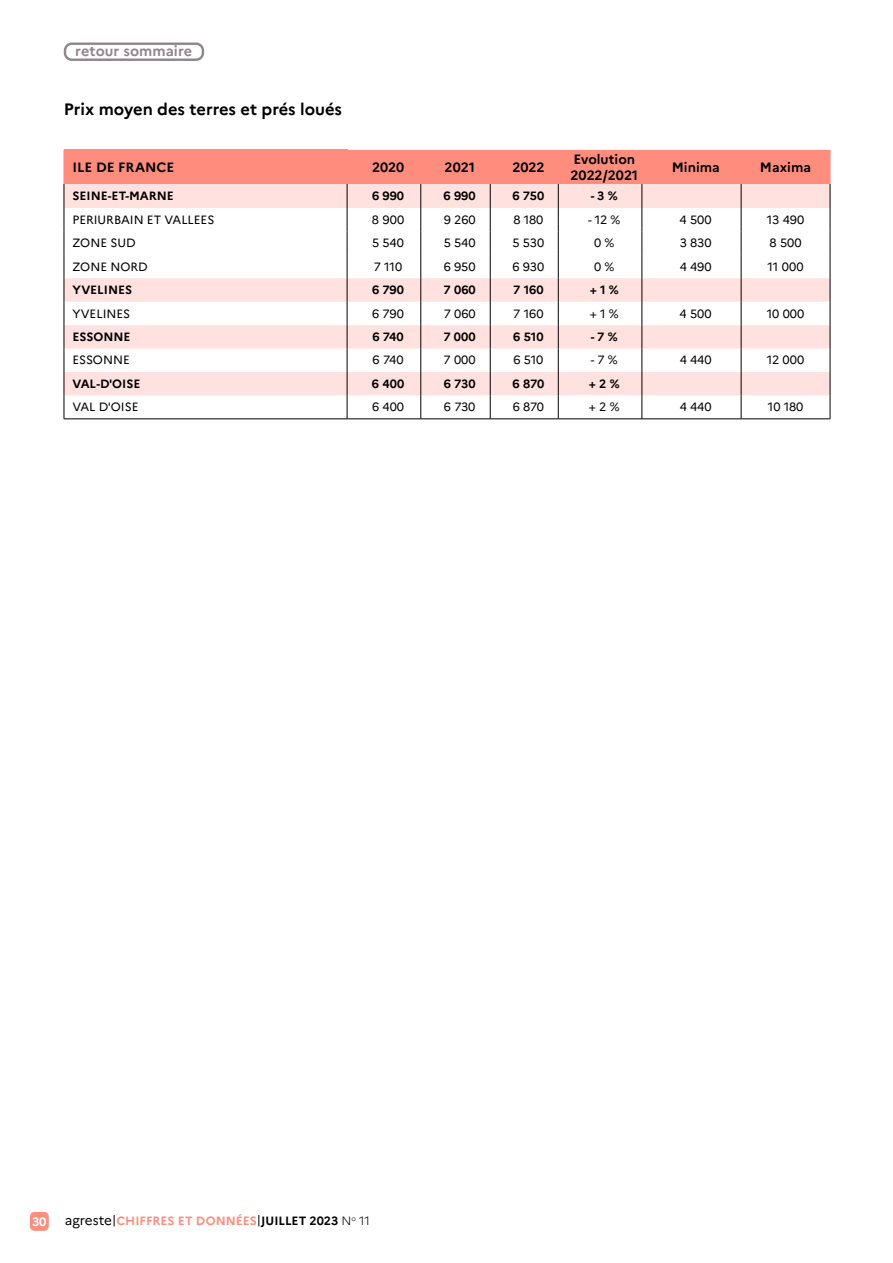
<style>
.page{position:relative;width:893px;height:1263px;background:#fff}
.page>*{position:absolute;margin:0;border:0;box-sizing:border-box;transform-origin:0 0}
.t1{font:700 16.5px "Marianne";color:#000}
.t2{font:700 14.4px "Marianne";letter-spacing:.005em;color:#91848b}
.t3{font:700 13.5px/16.2px "Marianne";color:#000}
.t4{font:700 12.15px "Marianne";color:#fff}
.t5{font:12px "Marianne";color:#000}
.t6{font:700 12px "Marianne";color:#000}
.t7{font:700 12px "Marianne";color:#ff8d7e}
.s1{font-weight:400;font-size:13.5px;color:#000}
.s2{font-weight:400;color:#000}
.s3{color:#000}
.s4{font-weight:300;color:#000}
</style>
<div class="page">
<div style="left:64px;top:43px;width:140px;height:18px;border:2px solid #91848b;border-radius:7px"></div>
<div style="left:30px;top:1212px;width:19px;height:19px;background:#ff8d7e;border-radius:5px"></div>
<div style="left:64px;top:150px;width:283px;height:34px;background:#ff8d7e"></div>
<svg style="left:65px;top:184px;width:282px;height:211px"></svg>
<hr style="left:64px;top:419px;width:283px;height:1px;background:#000">
<hr style="left:347px;top:419px;width:74px;height:1px;background:#000">
<hr style="left:421px;top:419px;width:69px;height:1px;background:#000">
<hr style="left:490px;top:419px;width:68px;height:1px;background:#000">
<hr style="left:558px;top:419px;width:84px;height:1px;background:#000">
<hr style="left:642px;top:419px;width:99px;height:1px;background:#000">
<hr style="left:741px;top:419px;width:89px;height:1px;background:#000">
<svg style="left:64px;top:184px;width:1px;height:235px"></svg>
<svg style="left:347px;top:150px;width:484px;height:269px"></svg>
<p class="t2" style="left:75px;top:42px;width:119px">retour sommaire</p>
<p class="t1" style="left:64px;top:99px;width:280px">Prix moyen des terres et prés loués</p>
<p class="t3" style="left:72px;top:159px;width:103px">ILE DE FRANCE</p>
<p class="t3" style="left:372px;top:159px;width:34px">2020</p>
<p class="t3" style="left:445px;top:159px;width:32px">2021</p>
<p class="t3" style="left:512px;top:159px;width:34px">2022</p>
<p class="t3" style="left:570px;top:151px;width:69px">Evolution<br>2022/2021</p>
<p class="t3" style="left:672px;top:159px;width:50px">Minima</p>
<p class="t3" style="left:760px;top:159px;width:53px">Maxima</p>
<p class="t6" style="left:72px;top:189px;width:103px">SEINE-ET-MARNE</p>
<p class="t6" style="left:372px;top:189px;width:34px">6 990</p>
<p class="t6" style="left:444px;top:189px;width:34px">6 990</p>
<p class="t6" style="left:512px;top:189px;width:33px">6 750</p>
<p class="t6" style="left:591px;top:189px;width:28px">- 3 %</p>
<p class="t5" style="left:72px;top:212px;width:143px">PERIURBAIN ET VALLEES</p>
<p class="t5" style="left:372px;top:212px;width:34px">8 900</p>
<p class="t5" style="left:444px;top:212px;width:33px">9 260</p>
<p class="t5" style="left:513px;top:212px;width:32px">8 180</p>
<p class="t5" style="left:588px;top:212px;width:34px">- 12 %</p>
<p class="t5" style="left:680px;top:212px;width:34px">4 500</p>
<p class="t5" style="left:767px;top:212px;width:39px">13 490</p>
<p class="t5" style="left:72px;top:236px;width:65px">ZONE SUD</p>
<p class="t5" style="left:372px;top:236px;width:33px">5 540</p>
<p class="t5" style="left:444px;top:236px;width:33px">5 540</p>
<p class="t5" style="left:512px;top:236px;width:33px">5 530</p>
<p class="t5" style="left:594px;top:236px;width:22px">0 %</p>
<p class="t5" style="left:680px;top:236px;width:33px">3 830</p>
<p class="t5" style="left:769px;top:236px;width:34px">8 500</p>
<p class="t5" style="left:72px;top:259px;width:77px">ZONE NORD</p>
<p class="t5" style="left:374px;top:259px;width:30px">7 110</p>
<p class="t5" style="left:444px;top:259px;width:33px">6 950</p>
<p class="t5" style="left:512px;top:259px;width:33px">6 930</p>
<p class="t5" style="left:594px;top:259px;width:22px">0 %</p>
<p class="t5" style="left:680px;top:259px;width:33px">4 490</p>
<p class="t5" style="left:768px;top:259px;width:37px">11 000</p>
<p class="t6" style="left:72px;top:283px;width:61px">YVELINES</p>
<p class="t6" style="left:372px;top:283px;width:34px">6 790</p>
<p class="t6" style="left:444px;top:283px;width:34px">7 060</p>
<p class="t6" style="left:513px;top:283px;width:32px">7 160</p>
<p class="t6" style="left:590px;top:283px;width:31px">+ 1 %</p>
<p class="t5" style="left:72px;top:306px;width:59px">YVELINES</p>
<p class="t5" style="left:372px;top:306px;width:33px">6 790</p>
<p class="t5" style="left:444px;top:306px;width:34px">7 060</p>
<p class="t5" style="left:513px;top:306px;width:32px">7 160</p>
<p class="t5" style="left:590px;top:306px;width:31px">+ 1 %</p>
<p class="t5" style="left:680px;top:306px;width:34px">4 500</p>
<p class="t5" style="left:767px;top:306px;width:39px">10 000</p>
<p class="t6" style="left:72px;top:329px;width:60px">ESSONNE</p>
<p class="t6" style="left:373px;top:329px;width:33px">6 740</p>
<p class="t6" style="left:444px;top:329px;width:34px">7 000</p>
<p class="t6" style="left:513px;top:329px;width:32px">6 510</p>
<p class="t6" style="left:591px;top:329px;width:28px">- 7 %</p>
<p class="t5" style="left:72px;top:353px;width:59px">ESSONNE</p>
<p class="t5" style="left:373px;top:353px;width:32px">6 740</p>
<p class="t5" style="left:444px;top:353px;width:34px">7 000</p>
<p class="t5" style="left:513px;top:353px;width:32px">6 510</p>
<p class="t5" style="left:591px;top:353px;width:29px">- 7 %</p>
<p class="t5" style="left:680px;top:353px;width:34px">4 440</p>
<p class="t5" style="left:767px;top:353px;width:39px">12 000</p>
<p class="t6" style="left:72px;top:376px;width:69px">VAL-D'OISE</p>
<p class="t6" style="left:372px;top:376px;width:34px">6 400</p>
<p class="t6" style="left:444px;top:376px;width:33px">6 730</p>
<p class="t6" style="left:513px;top:376px;width:33px">6 870</p>
<p class="t6" style="left:589px;top:376px;width:32px">+ 2 %</p>
<p class="t5" style="left:72px;top:400px;width:67px">VAL D'OISE</p>
<p class="t5" style="left:372px;top:400px;width:34px">6 400</p>
<p class="t5" style="left:444px;top:400px;width:33px">6 730</p>
<p class="t5" style="left:513px;top:400px;width:33px">6 870</p>
<p class="t5" style="left:589px;top:400px;width:32px">+ 2 %</p>
<p class="t5" style="left:680px;top:400px;width:34px">4 440</p>
<p class="t5" style="left:768px;top:400px;width:37px">10 180</p>
<p class="t4" style="left:32px;top:1214px;width:16px">30</p>
<p class="t7" style="left:65px;top:1214px;width:307px"><span class="s1">agreste</span><span class="s2">|</span>CHIFFRES ET DONNÉES<span class="s2">|</span><span class="s3">JUILLET 2023</span> <span class="s4">N</span><sup>o</sup> <span class="s4">11</span></p>
</div>
